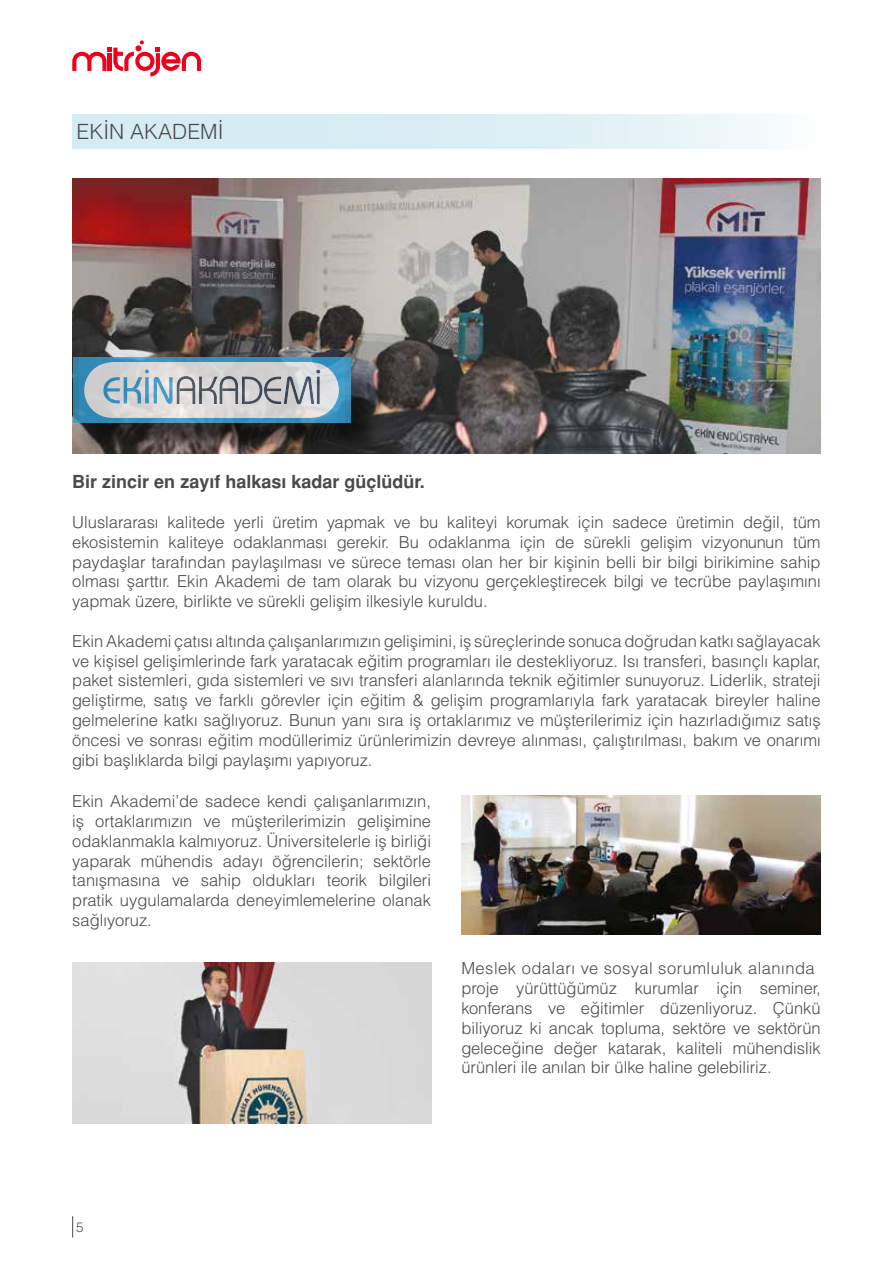
<style>
.page{position:relative;width:893px;height:1263px;background:#fff}
.page>*{position:absolute;margin:0;border:0;box-sizing:border-box;transform-origin:0 0}
.t1{font:21px "Helvetica Light Normal Tr";color:#4a4a49}
.t2{font:700 18px "Helvetica Tr";color:#4a4a49}
.t3{font:16.5px/19.8px "Helvetica Light Normal Tr";color:#4a4a49;text-align:justify}
.t4{font:13.5px "Helvetica Light Normal Tr";color:#4a4a49}
</style>
<div class="page">
<svg style="left:72px;top:1216px;width:1px;height:21px"></svg>
<svg style="left:72px;top:40px;width:129px;height:36px"></svg>
<div style="left:72px;top:115px;width:749px;height:34px;background:linear-gradient(to right,#cde8ef,#eff8fa)"></div>
<img style="left:72px;top:179px;width:749px;height:275px">
<img style="left:72px;top:962px;width:359px;height:162px">
<img style="left:461px;top:795px;width:360px;height:140px">
<div style="left:77px;top:361px;width:305px;height:94px;background:#000;opacity:.75"></div>
<svg style="left:73px;top:357px;width:277px;height:66px"></svg>
<svg style="left:79px;top:357px;width:266px;height:66px;background:#3890bc"></svg>
<svg style="left:117px;top:362px;width:189px;height:56px;background:#dad7d6"></svg>
<svg style="left:284px;top:362px;width:55px;height:56px"></svg>
<svg style="left:84px;top:362px;width:55px;height:56px"></svg>
<svg style="left:103px;top:370px;width:217px;height:35px;background:#b0b9bf"></svg>
<p class="t1" style="left:77px;top:119px;width:144px">EKI N AKADEMI</p>
<p class="t2" style="left:72px;top:471px;width:354px">Bir zincir en zayıf halkası kadar güçlüdür.</p>
<p class="t3" style="left:72px;top:512px;width:750px">Uluslararası kalitede yerli üretim yapmak ve bu kaliteyi korumak için sadece üretimin değil, tüm ekosistemin kaliteye odaklanması gerekir. Bu odaklanma için de sürekli gelişim vizyonunun tüm paydaşlar tarafından paylaşılması ve sürece teması olan her bir kişinin belli bir bilgi birikimine sahip olması şarttır. Ekin Akademi de tam olarak bu vizyonu gerçekleştirecek bilgi ve tecrübe paylaşımını yapmak üzere, birlikte ve sürekli gelişim ilkesiyle kuruldu.</p>
<p class="t3" style="left:72px;top:631px;width:750px">Ekin Akademi çatısı altında çalışanlarımızın gelişimini, iş süreçlerinde sonuca doğrudan katkı sağlayacak ve kişisel gelişimlerinde fark yaratacak eğitim programları ile destekliyoruz. Isı transferi, basınçlı kaplar, paket sistemleri, gıda sistemleri ve sıvı transferi alanlarında teknik eğitimler sunuyoruz. Liderlik, strateji geliştirme, satış ve farklı görevler için eğitim &amp; gelişim programlarıyla fark yaratacak bireyler haline gelmelerine katkı sağlıyoruz. Bunun yanı sıra iş ortaklarımız ve müşterilerimiz için hazırladığımız satış öncesi ve sonrası eğitim modüllerimiz ürünlerimizin devreye alınması, çalıştırılması, bakım ve onarımı gibi başlıklarda bilgi paylaşımı yapıyoruz.</p>
<p class="t3" style="left:72px;top:791px;width:360px">Ekin Akademi’de sadece kendi çalışanlarımızın, iş ortaklarımızın ve müşterilerimizin gelişimine odaklanmakla kalmıyoruz. Üniversitelerle iş birliği yaparak mühendis adayı öğrencilerin; sektörle tanışmasına ve sahip oldukları teorik bilgileri pratik uygulamalarda deneyimlemelerine olanak sağlıyoruz.</p>
<p class="t3" style="left:461px;top:958px;width:361px;text-align:left">Meslek odaları ve sosyal sorumluluk alanında proje yürüttüğümüz kurumlar için seminer, konferans ve eğitimler düzenliyoruz. Çünkü biliyoruz ki ancak topluma, sektöre ve sektörün geleceğine değer katarak, kaliteli mühendislik ürünleri ile anılan bir ülke haline gelebiliriz.</p>
<p class="t4" style="left:76px;top:1218px;width:9px">5</p>
</div>
